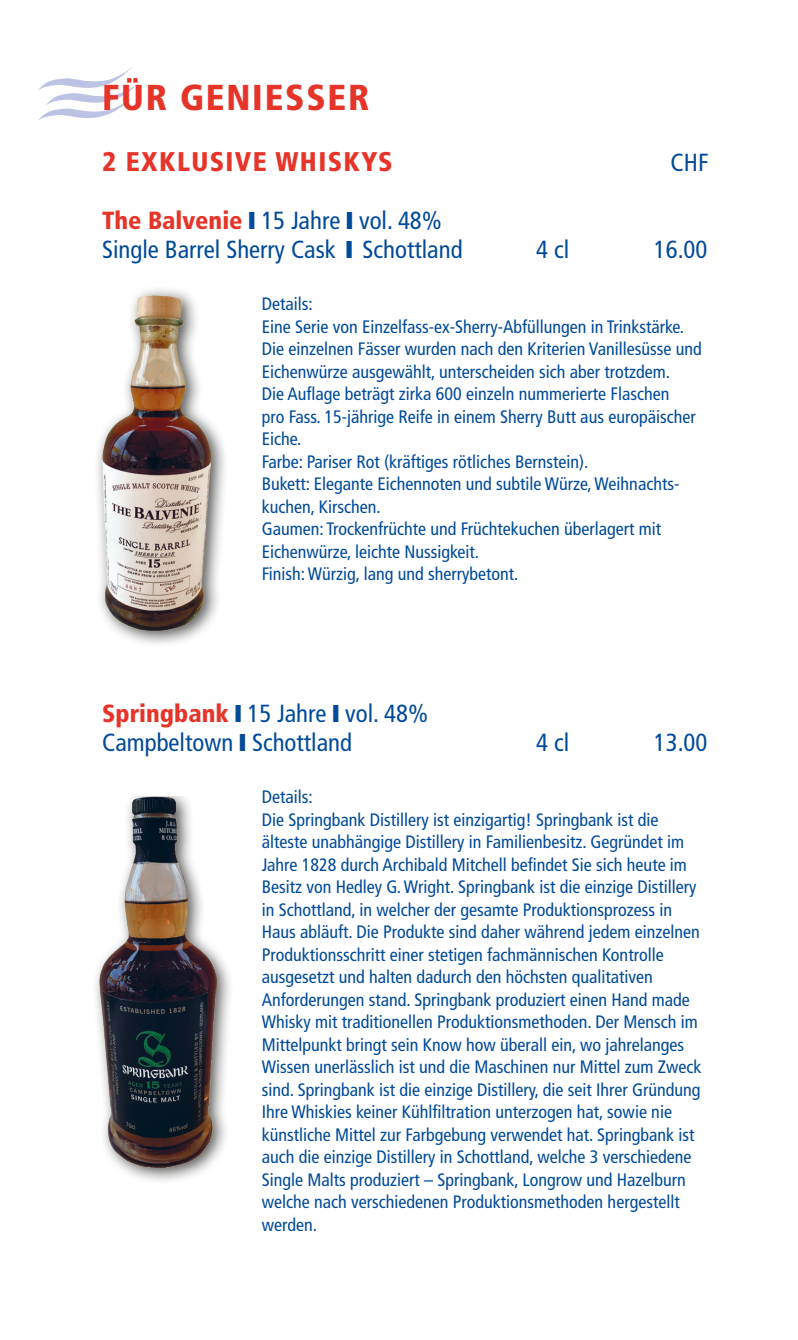
<style>
.page{position:relative;width:798px;height:1340px;background:#fff}
.page>*{position:absolute;margin:0;border:0;box-sizing:border-box;transform-origin:0 0}
.t1{font:900 condensed 36px "Frutiger";letter-spacing:.05em;color:#e63429}
.t2{font:900 condensed 27px "Frutiger";letter-spacing:.05em;color:#e63429}
.t3{font:condensed 24.75px/29.2px "Frutiger";color:#004a9a}
.t4{font:condensed 18px/22.5px "Frutiger";color:#004a9a}
.s1{font-weight:900;color:#e63429}
</style>
<div class="page">
<svg style="left:38px;top:67px;width:102px;height:54px"></svg>
<div style="left:93px;top:286px;width:135px;height:362px;background:#1d1d1b;opacity:.75"></div>
<img style="left:102px;top:295px;width:108px;height:335px">
<div style="left:91px;top:796px;width:143px;height:388px;background:#1d1d1b;opacity:.75"></div>
<img style="left:100px;top:796px;width:116px;height:370px">
<h1 class="t1" style="left:102px;top:76px;width:269px">FÜR GENIESSER</h1>
<h2 class="t2" style="left:102px;top:145px;width:292px">2 EXKLUSIVE WHISKYS</h2>
<h3 class="t3" style="left:670px;top:148px;width:40px">CHF</h3>
<h3 class="t3" style="left:102px;top:206px;width:362px"><span class="s1">The Balvenie</span> ❙ 15 Jahre ❙ vol. 48%<br>Single Barrel Sherry Cask ❙ Schottland</h3>
<h3 class="t3" style="left:536px;top:235px;width:34px">4 cl</h3>
<h3 class="t3" style="left:653px;top:235px;width:55px">16.00</h3>
<p class="t4" style="left:261px;top:293px;width:441px">Details:<br>Eine Serie von Einzelfass-ex-Sherry-Abfüllungen in Trinkstärke.<br>Die einzelnen Fässer wurden nach den Kriterien Vanillesüsse und Eichenwürze ausgewählt, unterscheiden sich aber trotzdem.<br>Die Auflage beträgt zirka 600 einzeln nummerierte Flaschen<br>pro Fass. 15-jährige Reife in einem Sherry Butt aus europäischer Eiche.<br>Farbe: Pariser Rot (kräftiges rötliches Bernstein).<br>Bukett: Elegante Eichennoten und subtile Würze, Weihnachts&shy;kuchen, Kirschen.<br>Gaumen: Trockenfrüchte und Früchtekuchen überlagert mit Eichenwürze, leichte Nussigkeit.<br>Finish: Würzig, lang und sherrybetont.</p>
<h3 class="t3" style="left:102px;top:699px;width:327px"><span class="s1">Springbank</span> ❙ 15 Jahre ❙ vol. 48%<br>Campbeltown ❙ Schottland</h3>
<h3 class="t3" style="left:536px;top:728px;width:34px">4 cl</h3>
<h3 class="t3" style="left:653px;top:728px;width:55px">13.00</h3>
<p class="t4" style="left:261px;top:786px;width:441px">Details:<br>Die Springbank Distillery ist einzigartig! Springbank ist die älteste unabhängige Distillery in Familienbesitz. Gegründet im Jahre 1828 durch Archibald Mitchell befindet Sie sich heute im Besitz von Hedley G. Wright. Springbank ist die einzige Distillery in Schottland, in welcher der gesamte Produktionsprozess in Haus abläuft. Die Produkte sind daher während jedem einzelnen Produktionsschritt einer stetigen fachmännischen Kontrolle ausgesetzt und halten dadurch den höchsten qualitativen Anforderungen stand. Springbank produziert einen Hand made Whisky mit traditionellen Produktionsmethoden. Der Mensch im Mittelpunkt bringt sein Know how überall ein, wo jahrelanges Wissen unerlässlich ist und die Maschinen nur Mittel zum Zweck sind. Springbank ist die einzige Distillery, die seit Ihrer Gründung Ihre Whiskies keiner Kühlfiltration unterzogen hat, sowie nie künstliche Mittel zur Farbgebung verwendet hat. Springbank ist auch die einzige Distillery in Schottland, welche 3 verschiedene Single Malts produziert – Springbank, Longrow und Hazelburn welche nach verschiedenen Produktionsmethoden hergestellt werden.</p>
</div>
